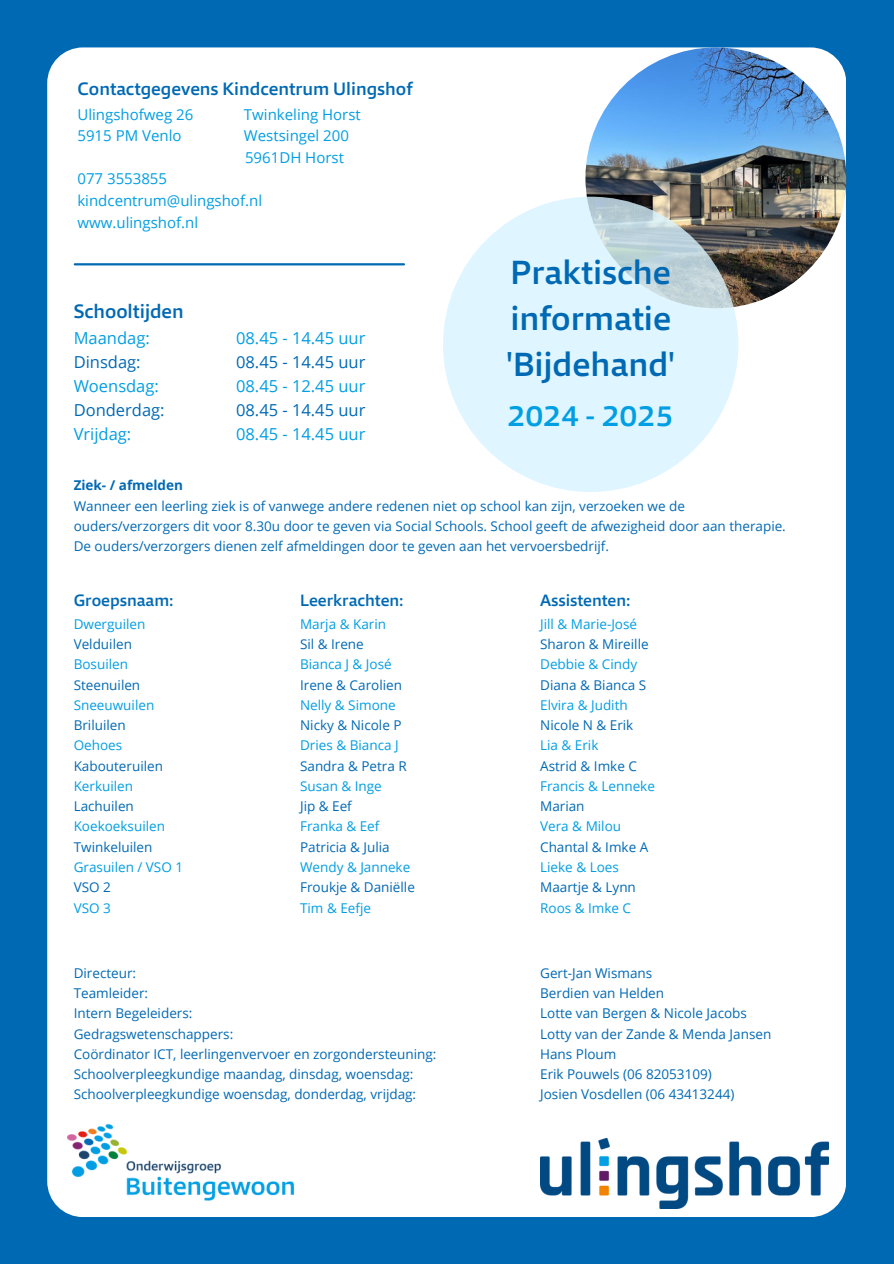
<style>
.page{position:relative;width:894px;height:1264px;background:#fff}
.page>*{position:absolute;margin:0;border:0;box-sizing:border-box;transform-origin:0 0}
.t1{font:500 33.75px/46.2px "Qubo";color:#0069b4}
.t2{font:500 30.15px "Qubo";color:#009ee3}
.t3{font:500 19.5px "Qubo";color:#0069b4}
.t4{font:500 18px "Qubo";color:#0069b4}
.t5{font:16.5px/24px "Open Sans";color:#009ee3}
.t6{font:500 16.5px "Qubo";color:#0069b4}
.t7{font:15px/21.9px "Open Sans";color:#009ee3}
.t8{font:13.5px/20.2px "Open Sans";color:#0069b4}
.t9{font:13.5px "Open Sans";color:#009ee3}
.t10{font:700 13.5px "Open Sans";color:#0069b4}
.s1{color:#0069b4}
</style>
<div class="page">
<div style="left:0;top:0;width:893px;height:1263px;background:#0069b4"></div>
<div style="left:47px;top:47px;width:798px;height:1169px;background:#fff;border-radius:36px"></div>
<img style="left:585px;top:47px;width:261px;height:261px;border-radius:50%">
<svg style="left:443px;top:197px;width:295px;height:295px;fill:#dff5ff"></svg>
<hr style="left:75px;top:263px;width:329px;height:2px;background:#0069b4">
<img style="left:540px;top:1138px;width:288px;height:70px">
<img style="left:67px;top:1123px;width:227px;height:78px">
<p class="t4" style="left:77px;top:77px;width:336px">Contactgegevens Kindcentrum Ulingshof</p>
<p class="t7" style="left:77px;top:103px;width:117px">Ulingshofweg 26</p>
<p class="t7" style="left:244px;top:103px;width:118px">Twinkeling Horst</p>
<p class="t7" style="left:77px;top:125px;width:106px">5915 PM Venlo</p>
<p class="t7" style="left:244px;top:125px;width:106px;line-height:21.3px">Westsingel 200<br>5961DH Horst</p>
<p class="t7" style="left:77px;top:167px;width:186px">077 3553855 kindcentrum@ulingshof.nl www.ulingshof.nl</p>
<p class="t1" style="left:506px;top:249px;width:170px">Praktische informatie 'Bijdehand'</p>
<h2 class="t3" style="left:74px;top:299px;width:111px">Schooltijden</h2>
<h2 class="t5" style="left:74px;top:326px;width:92px">Maandag:<br><span class="s1">Dinsdag:<br></span>Woensdag:<br><span class="s1">Donderdag:<br></span>Vrijdag:</h2>
<h4 class="t10" style="left:74px;top:476px;width:111px">Ziek- / afmelden</h4>
<p class="t8" style="left:74px;top:495px;width:713px">Wanneer een leerling ziek is of vanwege andere redenen niet op school kan zijn, verzoeken we de ouders/verzorgers dit voor 8.30u door te geven via Social Schools. School geeft de afwezigheid door aan therapie.</p>
<p class="t8" style="left:74px;top:536px;width:536px">De ouders/verzorgers dienen zelf afmeldingen door te geven aan het vervoersbedrijf.</p>
<p class="t5" style="left:236px;top:326px;width:131px;text-align:justify">08.45 - 14.45 uur <span class="s1">08.45 - 14.45 uur </span>08.45 - 12.45 uur <span class="s1">08.45 - 14.45 uur </span>08.45 - 14.45 uur</p>
<p class="t2" style="left:507px;top:396px;width:167px">2024 - 2025</p>
<p class="t6" style="left:74px;top:590px;width:101px">Groepsnaam:</p>
<p class="t9" style="left:74px;top:614px;width:73px">Dwerguilen</p>
<p class="t8" style="left:74px;top:633px;width:60px">Velduilen</p>
<p class="t9" style="left:74px;top:655px;width:56px">Bosuilen</p>
<p class="t8" style="left:74px;top:674px;width:68px">Steenuilen</p>
<p class="t9" style="left:74px;top:695px;width:82px">Sneeuwuilen</p>
<p class="t8" style="left:74px;top:714px;width:53px">Briluilen</p>
<p class="t9" style="left:74px;top:736px;width:50px">Oehoes</p>
<p class="t8" style="left:74px;top:755px;width:91px">Kabouteruilen</p>
<p class="t9" style="left:74px;top:776px;width:61px">Kerkuilen</p>
<p class="t8" style="left:74px;top:795px;width:62px">Lachuilen</p>
<p class="t9" style="left:74px;top:817px;width:93px">Koekoeksuilen</p>
<p class="t8" style="left:74px;top:836px;width:80px">Twinkeluilen</p>
<p class="t9" style="left:74px;top:857px;width:111px">Grasuilen / VSO 1</p>
<p class="t8" style="left:74px;top:876px;width:39px">VSO 2</p>
<p class="t9" style="left:74px;top:898px;width:39px">VSO 3</p>
<p class="t6" style="left:300px;top:590px;width:105px">Leerkrachten:</p>
<p class="t9" style="left:300px;top:614px;width:87px">Marja &amp; Karin</p>
<p class="t8" style="left:300px;top:633px;width:65px">Sil &amp; Irene</p>
<p class="t9" style="left:300px;top:655px;width:93px">Bianca J &amp; José</p>
<p class="t8" style="left:300px;top:674px;width:103px">Irene &amp; Carolien</p>
<p class="t9" style="left:300px;top:695px;width:97px">Nelly &amp; Simone</p>
<p class="t8" style="left:300px;top:714px;width:103px">Nicky &amp; Nicole P</p>
<p class="t9" style="left:300px;top:736px;width:100px">Dries &amp; Bianca J</p>
<p class="t8" style="left:300px;top:755px;width:108px">Sandra &amp; Petra R</p>
<p class="t9" style="left:300px;top:776px;width:83px">Susan &amp; Inge</p>
<p class="t8" style="left:300px;top:795px;width:53px">Jip &amp; Eef</p>
<p class="t9" style="left:300px;top:817px;width:81px">Franka &amp; Eef</p>
<p class="t8" style="left:300px;top:836px;width:91px">Patricia &amp; Julia</p>
<p class="t9" style="left:300px;top:857px;width:112px">Wendy &amp; Janneke</p>
<p class="t8" style="left:300px;top:876px;width:116px">Froukje &amp; Daniëlle</p>
<p class="t9" style="left:300px;top:898px;width:72px">Tim &amp; Eefje</p>
<p class="t8" style="left:74px;top:962px;width:64px">Directeur:</p>
<p class="t8" style="left:74px;top:982px;width:76px">Teamleider:</p>
<p class="t8" style="left:74px;top:1003px;width:120px">Intern Begeleiders:</p>
<p class="t8" style="left:74px;top:1023px;width:161px">Gedragswetenschappers:</p>
<p class="t8" style="left:74px;top:1043px;width:364px">Coördinator ICT, leerlingenvervoer en zorgondersteuning:</p>
<p class="t8" style="left:74px;top:1063px;width:341px">Schoolverpleegkundige maandag, dinsdag, woensdag:</p>
<p class="t8" style="left:74px;top:1084px;width:344px">Schoolverpleegkundige woensdag, donderdag, vrijdag:</p>
<p class="t6" style="left:540px;top:590px;width:91px">Assistenten:</p>
<p class="t9" style="left:540px;top:614px;width:98px">Jill &amp; Marie-José</p>
<p class="t8" style="left:540px;top:633px;width:110px">Sharon &amp; Mireille</p>
<p class="t9" style="left:540px;top:655px;width:98px">Debbie &amp; Cindy</p>
<p class="t8" style="left:540px;top:674px;width:108px">Diana &amp; Bianca S</p>
<p class="t9" style="left:540px;top:695px;width:89px">Elvira &amp; Judith</p>
<p class="t8" style="left:540px;top:714px;width:95px">Nicole N &amp; Erik</p>
<p class="t9" style="left:540px;top:736px;width:60px">Lia &amp; Erik</p>
<p class="t8" style="left:540px;top:755px;width:98px">Astrid &amp; Imke C</p>
<p class="t9" style="left:540px;top:776px;width:116px">Francis &amp; Lenneke</p>
<p class="t8" style="left:540px;top:795px;width:46px">Marian</p>
<p class="t9" style="left:540px;top:817px;width:82px">Vera &amp; Milou</p>
<p class="t8" style="left:540px;top:836px;width:110px">Chantal &amp; Imke A</p>
<p class="t9" style="left:540px;top:857px;width:80px">Lieke &amp; Loes</p>
<p class="t8" style="left:540px;top:876px;width:97px">Maartje &amp; Lynn</p>
<p class="t9" style="left:540px;top:898px;width:92px">Roos &amp; Imke C</p>
<p class="t8" style="left:540px;top:962px;width:113px">Gert-Jan Wismans</p>
<p class="t8" style="left:540px;top:982px;width:125px">Berdien van Helden</p>
<p class="t8" style="left:540px;top:1003px;width:208px">Lotte van Bergen &amp; Nicole Jacobs</p>
<p class="t8" style="left:540px;top:1023px;width:232px">Lotty van der Zande &amp; Menda Jansen</p>
<p class="t8" style="left:540px;top:1043px;width:78px">Hans Ploum</p>
<p class="t8" style="left:540px;top:1063px;width:196px">Erik Pouwels (06 82053109)<br>Josien Vosdellen (06 43413244)</p>
</div>
